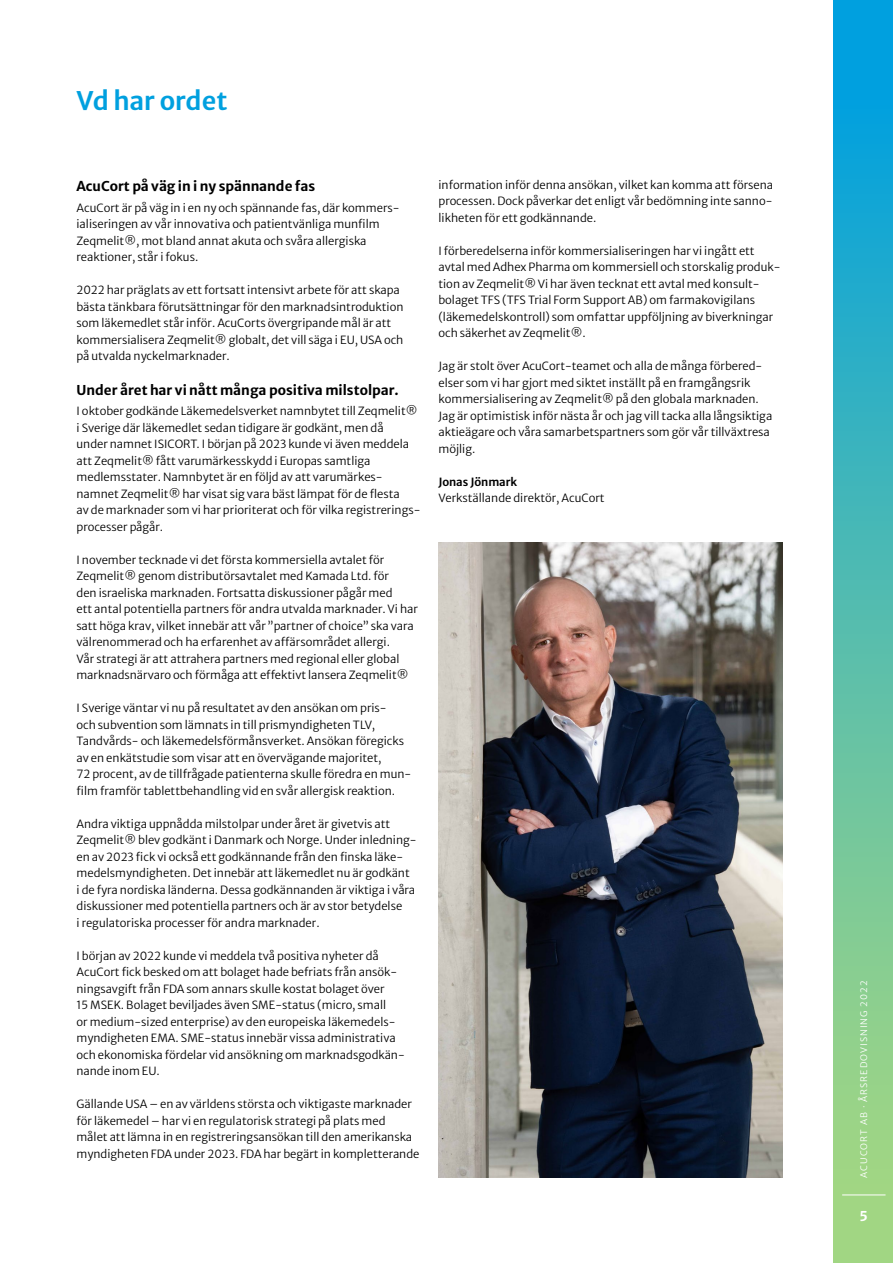
<style>
.page{position:relative;width:893px;height:1263px;background:#fff}
.page>*{position:absolute;margin:0;border:0;box-sizing:border-box;transform-origin:0 0}
.AcuCort_RUBRIK{font:600 25.5px "Merriweather Sans";color:#00a0df}
.Acu_Mellan{font:700 13.5px "Merriweather Sans";color:#000}
.t1{font:700 13.5px "Merriweather Sans";color:#fff}
.Acu_Brödtext{font:300 11.25px/16.5px "Merriweather Sans";color:#000}
.t2{font:600 11.25px "Merriweather Sans";color:#000}
.t3{font:300 9px "Merriweather Sans";letter-spacing:.12em;color:#fff}
</style>
<div class="page">
<div style="left:833px;top:0;width:60px;height:1263px;background:linear-gradient(to bottom,#009de4,#b0db7a)"></div>
<hr style="left:842px;top:1194px;width:43px;height:1px;background:#fff">
<img style="left:438px;top:543px;width:344px;height:635px">
<p class="AcuCort_RUBRIK" style="left:77px;top:79px;width:153px">Vd har ordet</p>
<p class="Acu_Mellan" style="left:77px;top:174px;width:240px">AcuCort på väg in i ny spännande fas</p>
<p class="Acu_Brödtext" style="left:77px;top:198px;width:324px">AcuCort är på väg in i en ny och spännande fas, där kommers-</p>
<p class="Acu_Brödtext" style="left:77px;top:214px;width:305px">ialiseringen av vår innovativa och patientvänliga munfilm</p>
<p class="Acu_Brödtext" style="left:77px;top:231px;width:292px">Zeqmelit®, mot bland annat akuta och svåra allergiska</p>
<p class="Acu_Brödtext" style="left:77px;top:247px;width:123px">reaktioner, står i fokus.</p>
<p class="Acu_Brödtext" style="left:77px;top:280px;width:329px">2022 har präglats av ett fortsatt intensivt arbete för att skapa bästa tänkbara förutsättningar för den marknadsintroduktion som läkemedlet står inför. AcuCorts övergripande mål är att kommersialisera Zeqmelit® globalt, det vill säga i EU, USA och</p>
<p class="Acu_Brödtext" style="left:77px;top:346px;width:155px">på utvalda nyckelmarknader.</p>
<p class="Acu_Mellan" style="left:77px;top:378px;width:324px">Under året har vi nått många positiva milstolpar.</p>
<p class="Acu_Brödtext" style="left:77px;top:402px;width:342px">I oktober godkände Läkemedelsverket namnbytet till Zeqmelit® i Sverige där läkemedlet sedan tidigare är godkänt, men då</p>
<p class="Acu_Brödtext" style="left:77px;top:435px;width:334px">under namnet ISICORT. I början på 2023 kunde vi även meddela att Zeqmelit® fått varumärkesskydd i Europas samtliga</p>
<p class="Acu_Brödtext" style="left:77px;top:468px;width:308px">medlemsstater. Namnbytet är en följd av att varumärkes-</p>
<p class="Acu_Brödtext" style="left:77px;top:484px;width:325px">namnet Zeqmelit® har visat sig vara bäst lämpat för de flesta</p>
<p class="Acu_Brödtext" style="left:77px;top:501px;width:345px">av de marknader som vi har prioriterat och för vilka registrerings&shy;processer pågår.</p>
<p class="Acu_Brödtext" style="left:77px;top:550px;width:309px">I november tecknade vi det första kommersiella avtalet för</p>
<p class="Acu_Brödtext" style="left:77px;top:567px;width:314px">Zeqmelit® genom distributörsavtalet med Kamada Ltd. för</p>
<p class="Acu_Brödtext" style="left:77px;top:583px;width:317px">den israeliska marknaden. Fortsatta diskussioner pågår med</p>
<p class="Acu_Brödtext" style="left:77px;top:600px;width:343px">ett antal potentiella partners för andra utvalda marknader. Vi har satt höga krav, vilket innebär att vår ”partner of choice” ska vara välrenommerad och ha erfarenhet av affärsområdet allergi.</p>
<p class="Acu_Brödtext" style="left:77px;top:649px;width:333px">Vår strategi är att attrahera partners med regional eller global marknadsnärvaro och förmåga att effektivt lansera Zeqmelit®</p>
<p class="Acu_Brödtext" style="left:77px;top:699px;width:312px">I Sverige väntar vi nu på resultatet av den ansökan om pris-</p>
<p class="Acu_Brödtext" style="left:77px;top:715px;width:300px">och subvention som lämnats in till prismyndigheten TLV,</p>
<p class="Acu_Brödtext" style="left:77px;top:732px;width:329px">Tandvårds- och läkemedelsförmånsverket. Ansökan föregicks</p>
<p class="Acu_Brödtext" style="left:77px;top:748px;width:306px">av en enkätstudie som visar att en övervägande majoritet,</p>
<p class="Acu_Brödtext" style="left:77px;top:765px;width:336px">72 procent, av de tillfrågade patienterna skulle föredra en mun&shy;film framför tablettbehandling vid en svår allergisk reaktion.</p>
<p class="Acu_Brödtext" style="left:77px;top:814px;width:315px">Andra viktiga uppnådda milstolpar under året är givetvis att</p>
<p class="Acu_Brödtext" style="left:77px;top:831px;width:342px">Zeqmelit® blev godkänt i Danmark och Norge. Under inledning&shy;en av 2023 fick vi också ett godkännande från den finska läke-</p>
<p class="Acu_Brödtext" style="left:77px;top:864px;width:335px">medelsmyndigheten. Det innebär att läkemedlet nu är godkänt</p>
<p class="Acu_Brödtext" style="left:77px;top:880px;width:340px">i de fyra nordiska länderna. Dessa godkännanden är viktiga i våra diskussioner med potentiella partners och är av stor betydelse</p>
<p class="Acu_Brödtext" style="left:77px;top:913px;width:245px">i regulatoriska processer för andra marknader.</p>
<p class="Acu_Brödtext" style="left:77px;top:946px;width:304px">I början av 2022 kunde vi meddela två positiva nyheter då</p>
<p class="Acu_Brödtext" style="left:77px;top:963px;width:322px">AcuCort fick besked om att bolaget hade befriats från ansök&shy;ningsavgift från FDA som annars skulle kostat bolaget över</p>
<p class="Acu_Brödtext" style="left:77px;top:996px;width:311px">15 MSEK. Bolaget beviljades även SME-status (micro, small</p>
<p class="Acu_Brödtext" style="left:77px;top:1012px;width:320px">or medium-sized enterprise) av den europeiska läkemedels-</p>
<p class="Acu_Brödtext" style="left:77px;top:1029px;width:321px">myndigheten EMA. SME-status innebär vissa administrativa</p>
<p class="Acu_Brödtext" style="left:77px;top:1045px;width:330px">och ekonomiska fördelar vid ansökning om marknadsgodkän&shy;nande inom EU.</p>
<p class="Acu_Brödtext" style="left:77px;top:1095px;width:344px">Gällande USA – en av världens största och viktigaste marknader för läkemedel – har vi en regulatorisk strategi på plats med<br>målet att lämna in en registreringsansökan till den amerikanska myndigheten FDA under 2023. FDA har begärt in kompletterande</p>
<p class="Acu_Brödtext" style="left:438px;top:175px;width:336px;text-align:justify">information inför denna ansökan, vilket kan komma att försena processen. Dock påverkar det enligt vår bedömning inte sanno&shy;likheten för ett godkännande.</p>
<p class="Acu_Brödtext" style="left:438px;top:241px;width:344px">I förberedelserna inför kommersialiseringen har vi ingått ett avtal med Adhex Pharma om kommersiell och storskalig produk&shy;tion av Zeqmelit® Vi har även tecknat ett avtal med konsult-</p>
<p class="Acu_Brödtext" style="left:438px;top:290px;width:336px">bolaget TFS (TFS Trial Form Support AB) om farmakovigilans (läkemedelskontroll) som omfattar uppföljning av biverkningar och säkerhet av Zeqmelit®.</p>
<p class="Acu_Brödtext" style="left:438px;top:356px;width:325px">Jag är stolt över AcuCort-teamet och alla de många förbered-</p>
<p class="Acu_Brödtext" style="left:438px;top:373px;width:335px">elser som vi har gjort med siktet inställt på en framgångsrik kommersialisering av Zeqmelit® på den globala marknaden.<br>Jag är optimistisk inför nästa år och jag vill tacka alla långsiktiga aktieägare och våra samarbetspartners som gör vår tillväxtresa möjlig.</p>
<p class="t2" style="left:438px;top:472px;width:80px">Jonas Jönmark</p>
<p class="Acu_Brödtext" style="left:438px;top:488px;width:168px">Verkställande direktör, AcuCort</p>
<p class="t3" style="left:856px;top:1178px;width:199px;rotate:-90deg">ACUCORT AB · ÅRSREDOVISNING 2022</p>
<p class="t1" style="left:860px;top:1204px;width:10px">5</p>
</div>
